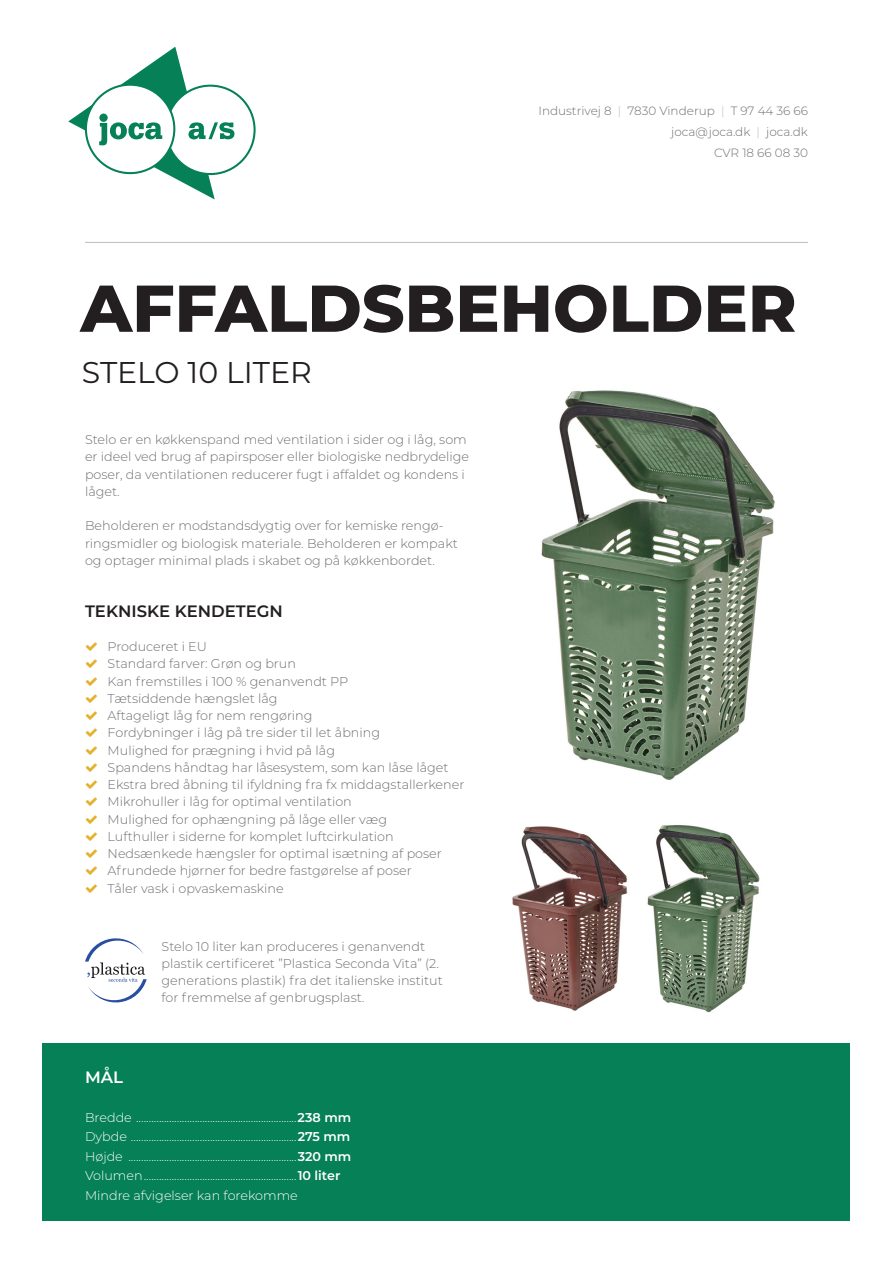
<style>
.page{position:relative;width:893px;height:1263px;background:#fff}
.page>*{position:absolute;margin:0;border:0;box-sizing:border-box;transform-origin:0 0}
.t1{font:800 66px "Montserrat";color:#231f20}
.t2{font:30px "Montserrat";color:#231f20}
.t3{font:600 16.5px "Montserrat";color:#231f20}
.t4{font:600 16.5px "Montserrat";color:#fff}
.t5{font:300 12.75px/17.2px "Montserrat";color:#6d6e71}
.t6{font:300 12.75px/19.4px "Montserrat";color:#fff}
.t7{font:300 12px/21px "Montserrat";color:#6d6e71;text-align:right}
.s1{color:#bcbdc0}
.s2{font-weight:600}
</style>
<div class="page">
<div style="left:43px;top:1042px;width:807px;height:178px;background:#058057"></div>
<svg style="left:68px;top:46px;width:188px;height:154px"></svg>
<hr style="left:85px;top:242px;width:723px;height:1px;background:#bcbdc0">
<img style="left:541px;top:390px;width:234px;height:390px">
<svg style="left:85px;top:938px;width:62px;height:64px"></svg>
<img style="left:512px;top:825px;width:248px;height:188px">
<p class="t7" style="left:538px;top:101px;width:271px">Industrivej 8 <span class="s1">|</span> 7830 Vinderup <span class="s1">|</span> T 97 44 36 66 joca@joca.dk <span class="s1">|</span> joca.dk<br>CVR 18 66 08 30</p>
<h1 class="t1" style="left:80px;top:270px;width:718px">AFFALDSBEHOLDER</h1>
<h2 class="t2" style="left:82px;top:355px;width:231px">STELO 10 LITER</h2>
<p class="t5" style="left:85px;top:432px;width:386px">Stelo er en køkkenspand med ventilation i sider og i låg, som er ideel ved brug af papirsposer eller biologiske nedbrydelige poser, da ventilationen reducerer fugt i affaldet og kondens i låget.</p>
<p class="t5" style="left:85px;top:518px;width:374px">Beholderen er modstandsdygtig over for kemiske rengø&shy;ringsmidler og biologisk materiale. Beholderen er kompakt og optager minimal plads i skabet og på køkkenbordet.</p>
<p class="t3" style="left:85px;top:601px;width:199px">TEKNISKE KENDETEGN</p>
<p class="t5" style="left:108px;top:639px;width:358px">Produceret i EU<br>Standard farver: Grøn og brun<br>Kan fremstilles i 100 % genanvendt PP<br>Tætsiddende hængslet låg<br>Aftageligt låg for nem rengøring<br>Fordybninger i låg på tre sider til let åbning<br>Mulighed for prægning i hvid på låg<br>Spandens håndtag har låsesystem, som kan låse låget Ekstra bred åbning til ifyldning fra fx middagstallerkener Mikrohuller i låg for optimal ventilation<br>Mulighed for ophængning på låge eller væg<br>Lufthuller i siderne for komplet luftcirkulation Nedsænkede hængsler for optimal isætning af poser Afrundede hjørner for bedre fastgørelse af poser<br>Tåler vask i opvaskemaskine</p>
<p class="t5" style="left:162px;top:938px;width:283px">Stelo 10 liter kan produceres i genanvendt plastik certificeret ”Plastica Seconda Vita” (2. generations plastik) fra det italienske institut for fremmelse af genbrugsplast.</p>
<p class="t4" style="left:85px;top:1068px;width:39px">MÅL</p>
<p class="t6" style="left:85px;top:1109px;width:268px">Bredde ...............................................................<span class="s2">238 mm </span>Dybde .................................................................<span class="s2">275 mm </span>Højde ..................................................................<span class="s2">320 mm </span>Volumen ............................................................<span class="s2">10 liter </span>Mindre afvigelser kan forekomme</p>
</div>
